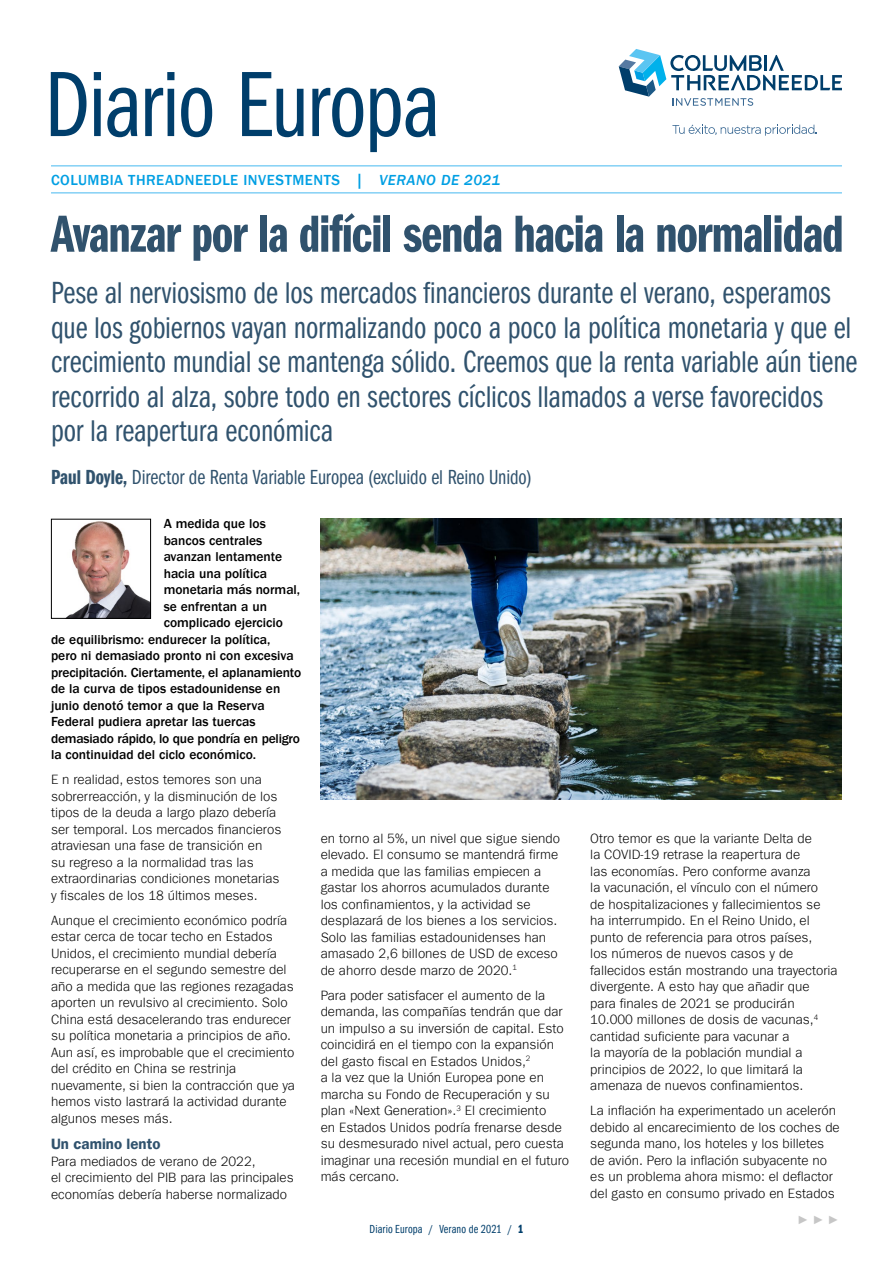
<style>
.page{position:relative;width:893px;height:1263px;background:#fff}
.page>*{position:absolute;margin:0;border:0;box-sizing:border-box;transform-origin:0 0}
.t1{font:96px "ITC Frank Gofor Ameriprise Bk Cm";letter-spacing:-.02em;color:#003e6b}
.t2{font:54px "ITC Frank Gofor Ameriprise Dm Cm";letter-spacing:-.015em;color:#30526d}
.t3{font:31.5px/34.5px "ITC Frank Gofor Ameriprise Bk Cm";letter-spacing:-.005em;color:#30526d}
.t4{font:21px "ITC Frank Gofor Ameriprise Bk Cm";letter-spacing:-.005em;color:#30526d}
.t5{font:500 15px "ITC Frank Gofor Ameriprise";letter-spacing:.035em;color:#009fe3}
.t6{font:15px "ITC Frank Gofor Ameriprise Dm";color:#30526d}
.t7{font:300 13.5px/16.5px "ITC Frank Gofor Ameriprise";color:#000}
.t8{font:500 13.5px "ITC Frank Gofor Ameriprise";color:#000}
.t9{font:12px "ITC Frank Gofor Ameriprise Bk Cm";letter-spacing:.01em;color:#003e6b}
.t10{font:12px "Arial";color:#c6c6c6}
.s1{font-style:italic}
.s2{font-family:"ITC Frank Gofor Ameriprise Dm Cm"}
</style>
<div class="page">
<img style="left:67px;top:521px;width:82px;height:96px">
<div style="left:51px;top:519px;width:100px;height:100px;border:1px solid #000"></div>
<hr style="left:51px;top:165px;width:791px;height:2px;background:#83d0f5">
<hr style="left:51px;top:192px;width:791px;height:2px;background:#83d0f5">
<svg style="left:619px;top:49px;width:223px;height:57px"></svg>
<svg style="left:672px;top:125px;width:145px;height:11px"></svg>
<img style="left:321px;top:519px;width:521px;height:280px">
<h1 class="t1" style="left:45px;top:52px;width:397px">Diario Europa</h1>
<p class="t5" style="left:51px;top:171px;width:451px">COLUMBIA THREADNEEDLE INVESTMENTS | <span class="s1">VERANO DE 2021</span></p>
<h2 class="t2" style="left:51px;top:204px;width:794px">Avanzar por la difícil senda hacia la normalidad</h2>
<p class="t3" style="left:51px;top:276px;width:808px">Pese al nerviosismo de los mercados financieros durante el verano, esperamos que los gobiernos vayan normalizando poco a poco la política monetaria y que el crecimiento mundial se mantenga sólido. Creemos que la renta variable aún tiene recorrido al alza, sobre todo en sectores cíclicos llamados a verse favorecidos por la reapertura económica</p>
<h3 class="t4" style="left:51px;top:465px;width:482px"><span class="s2">Paul Doyle,</span> Director de Renta Variable Europea (excluido el Reino Unido)</h3>
<p class="t8" style="left:164px;top:516px;width:104px">A medida que los</p>
<p class="t8" style="left:164px;top:532px;width:100px">bancos centrales</p>
<p class="t8" style="left:164px;top:549px;width:120px">avanzan lentamente</p>
<p class="t8" style="left:164px;top:565px;width:105px">hacia una política</p>
<p class="t8" style="left:164px;top:582px;width:138px">monetaria más normal,</p>
<p class="t8" style="left:164px;top:598px;width:105px">se enfrentan a un</p>
<p class="t8" style="left:164px;top:615px;width:121px">complicado ejercicio</p>
<p class="t8" style="left:51px;top:631px;width:221px">de equilibrismo: endurecer la política,</p>
<p class="t8" style="left:51px;top:648px;width:244px">pero ni demasiado pronto ni con excesiva</p>
<p class="t8" style="left:51px;top:664px;width:252px">precipitación. Ciertamente, el aplanamiento</p>
<p class="t8" style="left:51px;top:681px;width:231px">de la curva de tipos estadounidense en</p>
<p class="t8" style="left:51px;top:697px;width:215px">junio denotó temor a que la Reserva</p>
<p class="t8" style="left:51px;top:714px;width:206px">Federal pudiera apretar las tuercas</p>
<p class="t8" style="left:51px;top:730px;width:250px">demasiado rápido, lo que pondría en peligro</p>
<p class="t8" style="left:51px;top:747px;width:207px">la continuidad del ciclo económico.</p>
<p class="t7" style="left:51px;top:771px;width:232px">E n realidad, estos temores son una sobrerreacción, y la disminución de los tipos de la deuda a largo plazo debería ser temporal. Los mercados financieros atraviesan una fase de transición en<br>su regreso a la normalidad tras las extraordinarias condiciones monetarias y fiscales de los 18 últimos meses.</p>
<p class="t7" style="left:51px;top:912px;width:245px">Aunque el crecimiento económico podría estar cerca de tocar techo en Estados Unidos, el crecimiento mundial debería recuperarse en el segundo semestre del año a medida que las regiones rezagadas aporten un revulsivo al crecimiento. Solo China está desacelerando tras endurecer su política monetaria a principios de año.<br>Aun así, es improbable que el crecimiento del crédito en China se restrinja nuevamente, si bien la contracción que ya hemos visto lastrará la actividad durante algunos meses más.</p>
<p class="t6" style="left:51px;top:1135px;width:111px">Un camino lento</p>
<p class="t7" style="left:51px;top:1153px;width:244px">Para mediados de verano de 2022,<br>el crecimiento del PIB para las principales economías debería haberse normalizado</p>
<p class="t7" style="left:321px;top:830px;width:241px">en torno al 5%, un nivel que sigue siendo elevado. El consumo se mantendrá firme a medida que las familias empiecen a gastar los ahorros acumulados durante los confinamientos, y la actividad se desplazará de los bienes a los servicios.<br>Solo las familias estadounidenses han amasado 2,6 billones de USD de exceso de ahorro desde marzo de 2020.<sup>1</sup></p>
<p class="t7" style="left:321px;top:987px;width:250px">Para poder satisfacer el aumento de la demanda, las compañías tendrán que dar un impulso a su inversión de capital. Esto coincidirá en el tiempo con la expansión del gasto fiscal en Estados Unidos,<sup>2<br></sup>a la vez que la Unión Europea pone en marcha su Fondo de Recuperación y su plan «Next Generation».<sup>3</sup> El crecimiento<br>en Estados Unidos podría frenarse desde su desmesurado nivel actual, pero cuesta imaginar una recesión mundial en el futuro más cercano.</p>
<p class="t9" style="left:370px;top:1222px;width:155px">Diario Europa / Verano de 2021 / <span class="s2">1</span></p>
<p class="t7" style="left:590px;top:830px;width:249px">Otro temor es que la variante Delta de<br>la COVID-19 retrase la reapertura de<br>las economías. Pero conforme avanza<br>la vacunación, el vínculo con el número<br>de hospitalizaciones y fallecimientos se ha interrumpido. En el Reino Unido, el punto de referencia para otros países,<br>los números de nuevos casos y de fallecidos están mostrando una trayectoria divergente. A esto hay que añadir que para finales de 2021 se producirán 10.000 millones de dosis de vacunas,<sup>4 </sup>cantidad suficiente para vacunar a<br>la mayoría de la población mundial a principios de 2022, lo que limitará la amenaza de nuevos confinamientos.</p>
<p class="t7" style="left:590px;top:1102px;width:251px">La inflación ha experimentado un acelerón debido al encarecimiento de los coches de segunda mano, los hoteles y los billetes de avión. Pero la inflación subyacente no es un problema ahora mismo: el deflactor del gasto en consumo privado en Estados</p>
<p class="t10" style="left:797px;top:1212px;width:44px">► ► ►</p>
</div>
